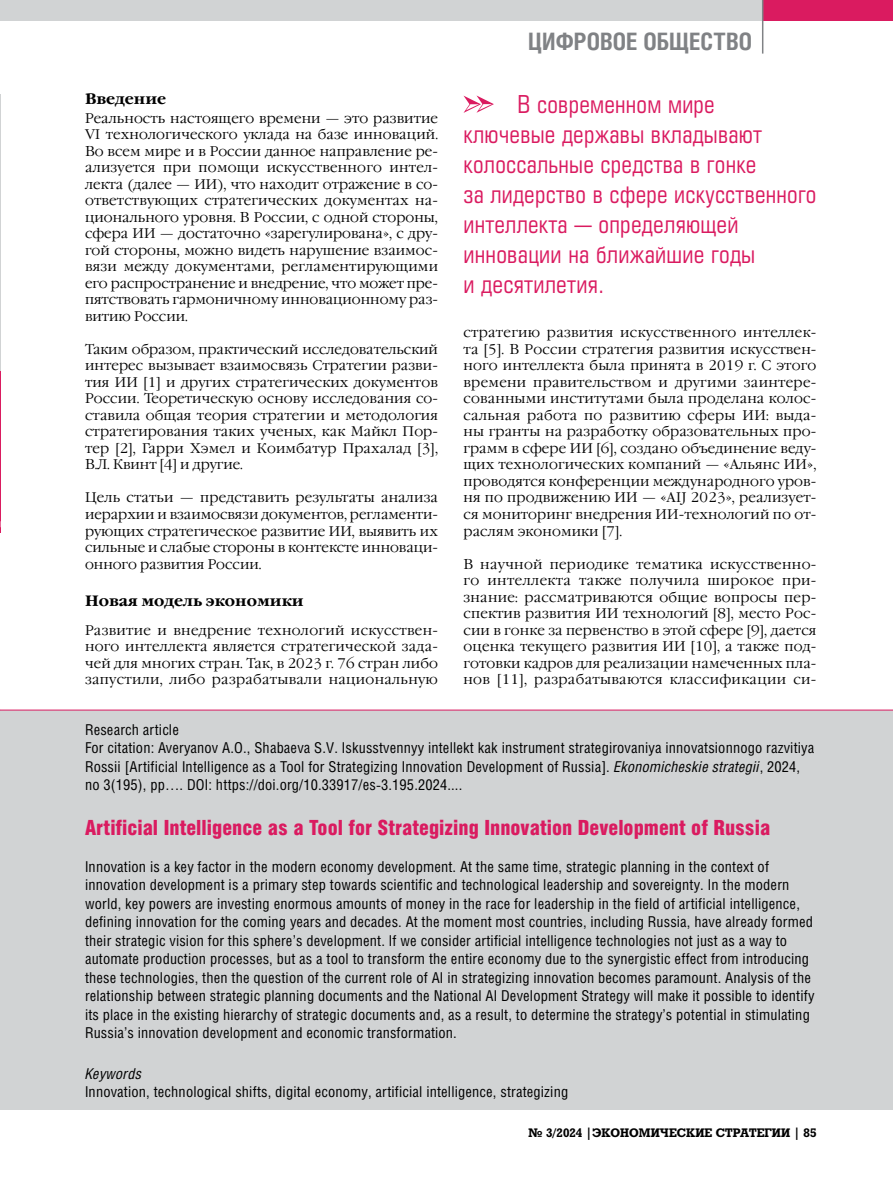
<style>
.page{position:relative;width:893px;height:1191px;background:#fff}
.page>*{position:absolute;margin:0;border:0;box-sizing:border-box;transform-origin:0 0}
.t1{font:24px/30px "Europe Condensed C";letter-spacing:.01em;color:#da1b60}
.t2{font:700 24px "Helios Cond C";letter-spacing:.005em;color:#808285}
.t3{font:21px "Helios Cond Black C";color:#da1b60}
.t4{font:15px/18.5px "Helios Cond C";letter-spacing:.01em;color:#000}
.t5{font:700 15px "Garamond C";color:#000}
.t6{font:italic 15px "Helios Cond C";letter-spacing:.01em;color:#000}
.t7{font:13.95px/16.5px "Garamond C";letter-spacing:.01em;color:#000;text-align:justify}
.t8{font:700 12px "Rodeo C";color:#000}
.s1{font-style:italic}
</style>
<div class="page">
<div style="left:0;top:0;width:893px;height:21px;background:#d1d3d4"></div>
<div style="left:763px;top:0;width:130px;height:21px;background:#da1b60"></div>
<hr style="left:762px;top:0;width:1px;height:54px;background:#808285">
<hr style="left:0;top:94px;width:1px;height:285px;background:#d1d3d4">
<hr style="left:0;top:371px;width:1px;height:161px;background:#da1b60">
<div style="left:0;top:709px;width:893px;height:400px;background:#d1d3d4"></div>
<hr style="left:0;top:709px;width:893px;height:1px;background:#da1b60">
<svg style="left:463px;top:95px;width:31px;height:18px"></svg>
<h1 class="t2" style="left:528px;top:27px;width:225px">ЦИФРОВОЕ ОБЩЕСТВО</h1>
<p class="t5" style="left:85px;top:91px;width:83px">Введение</p>
<p class="t7" style="left:85px;top:110px;width:354px">Реальность настоящего времени — это развитие VI технологического уклада на базе инноваций.<br>Во всем мире и в России данное направление ре&shy;ализуется при помощи искусственного интел&shy;лекта (далее — ИИ), что находит отражение в со&shy;ответствующих стратегических документах на&shy;ционального уровня. В России, с одной стороны, сфера ИИ — достаточно «зарегулирована», с дру&shy;гой стороны, можно видеть нарушение взаимос&shy;вязи между документами, регламентирующими его распространение и внедрение, что может пре&shy;пятствовать гармоничному инновационному раз&shy;витию России.</p>
<p class="t7" style="left:85px;top:341px;width:355px">Таким образом, практический исследовательский интерес вызывает взаимосвязь Стратегии разви&shy;тия ИИ [1] и других стратегических документов России. Теоретическую основу исследования со&shy;ставила общая теория стратегии и методология стратегирования таких ученых, как Майкл Пор&shy;тер [2], Гарри Хэмел и Коимбатур Прахалад [3], В.Л. Квинт [4] и другие.</p>
<p class="t7" style="left:85px;top:490px;width:354px">Цель статьи — представить результаты анализа иерархии и взаимосвязи документов, регламенти&shy;рующих стратегическое развитие ИИ, выявить их сильные и слабые стороны в контексте инноваци&shy;онного развития России.</p>
<p class="t5" style="left:85px;top:592px;width:220px">Новая модель экономики</p>
<p class="t7" style="left:85px;top:622px;width:354px">Развитие и внедрение технологий искусствен&shy;ного интеллекта является стратегической зада&shy;чей для многих стран. Так, в 2023 г. 76 стран либо запустили, либо разрабатывали национальную</p>
<h1 class="t1" style="left:463px;top:89px;width:355px;text-indent:54px">В современном мире<br>ключевые державы вкладывают колоссальные средства в гонке<br>за лидерство в сфере искусственного интеллекта — определяющей инновации на ближайшие годы<br>и десятилетия.</h1>
<p class="t7" style="left:463px;top:325px;width:354px">стратегию развития искусственного интеллек&shy;та [5]. В России стратегия развития искусствен&shy;ного интеллекта была принята в 2019 г. С этого времени правительством и другими заинтере&shy;сованными институтами была проделана колос&shy;сальная работа по развитию сферы ИИ: выда&shy;ны гранты на разработку образовательных про&shy;грамм в сфере ИИ [6], создано объединение веду&shy;щих технологических компаний — «Альянс ИИ», проводятся конференции международного уров&shy;ня по продвижению ИИ — «AIJ 2023», реализует&shy;ся мониторинг внедрения ИИ-технологий по от&shy;раслям экономики [7].</p>
<p class="t7" style="left:463px;top:556px;width:354px">В научной периодике тематика искусственно&shy;го интеллекта также получила широкое при&shy;знание: рассматриваются общие вопросы пер&shy;спектив развития ИИ технологий [8], место Рос&shy;сии в гонке за первенство в этой сфере [9], дается оценка текущего развития ИИ [10], а также под&shy;готовки кадров для реализации намеченных пла&shy;нов [11], разрабатываются классификации си-</p>
<p class="t4" style="left:85px;top:720px;width:731px">Research article<br>For citation: Averyanov A.O., Shabaeva S.V. Iskusstvennyy intellekt kak instrument strategirovaniya innovatsionnogo razvitiya Rossii [Artificial Intelligence as a Tool for Strategizing Innovation Development of Russia]. <span class="s1">Ekonomicheskie strategii</span>, 2024, no 3(195), pp…. DOI: https://doi.org/10.33917/es-3.195.2024....</p>
<h2 class="t3" style="left:85px;top:815px;width:687px">Artificial Intelligence as a Tool for Strategizing Innovation Development of Russia</h2>
<p class="t4" style="left:85px;top:856px;width:731px">Innovation is a key factor in the modern economy development. At the same time, strategic planning in the context of innovation development is a primary step towards scientific and technological leadership and sovereignty. In the modern world, key powers are investing enormous amounts of money in the race for leadership in the field of artificial intelligence, defining innovation for the coming years and decades. At the moment most countries, including Russia, have already formed their strategic vision for this sphere’s development. If we consider artificial intelligence technologies not just as a way to automate production processes, but as a tool to transform the entire economy due to the synergistic effect from introducing these technologies, then the question of the current role of AI in strategizing innovation becomes paramount. Analysis of the relationship between strategic planning documents and the National AI Development Strategy will make it possible to identify its place in the existing hierarchy of strategic documents and, as a result, to determine the strategy’s potential in stimulating Russia’s innovation development and economic transformation.</p>
<p class="t6" style="left:85px;top:1064px;width:58px">Keywords</p>
<p class="t4" style="left:85px;top:1082px;width:485px">Innovation, technological shifts, digital economy, artificial intelligence, strategizing</p>
<p class="t8" style="left:529px;top:1125px;width:289px">№ 3/2024 |ЭКОНОМИЧЕСКИЕ СТРАТЕГИИ | 85</p>
</div>
